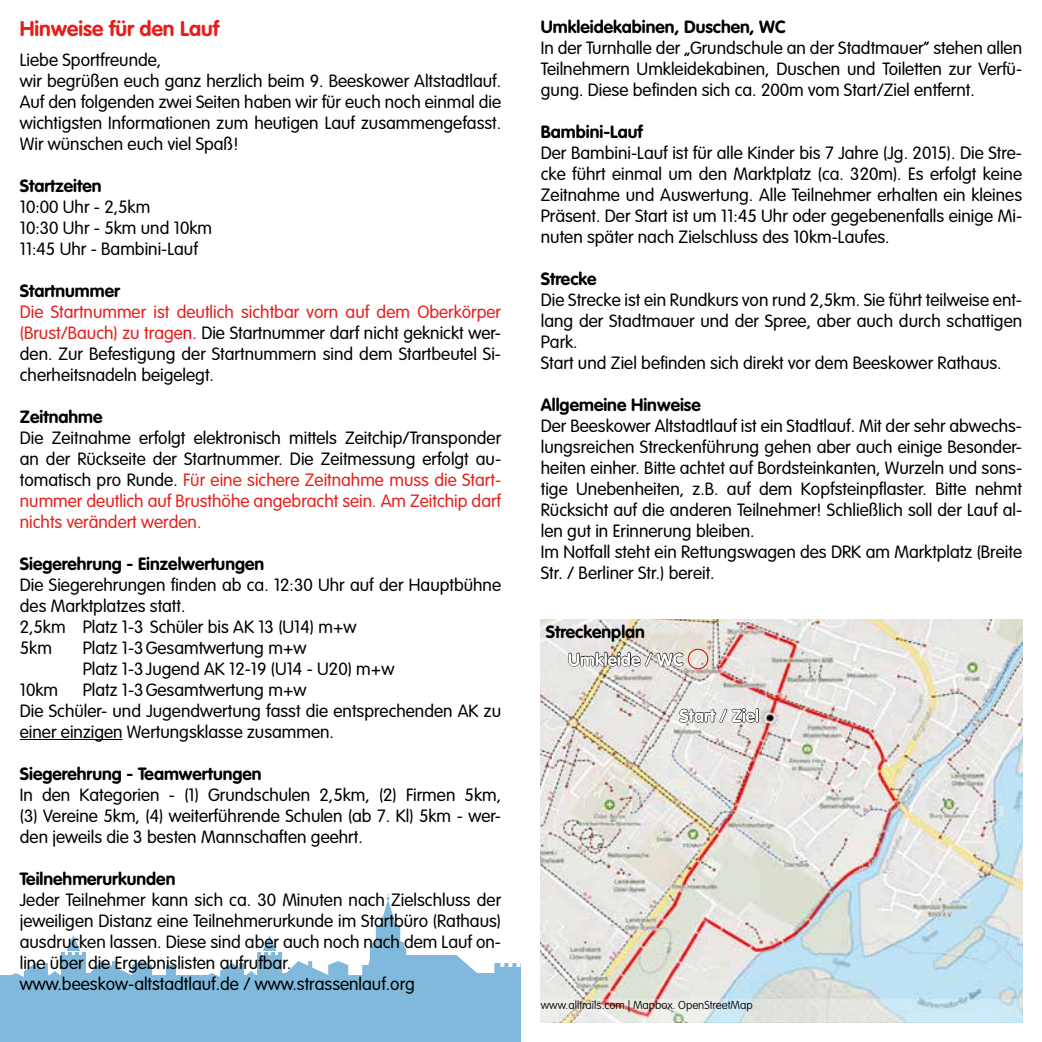
<style>
.page{position:relative;width:1042px;height:1042px;background:#fff}
.page>*{position:absolute;margin:0;border:0;box-sizing:border-box;transform-origin:0 0}
.t1{font:700 21px "VAG Rounded Std";color:#e51e1b}
.t2{font:300 17.5px/21px "VAG Rounded Std";color:#000}
.t3{font:700 17.5px "VAG Rounded Std";color:#000}
.t4{font:700 17.5px "VAG Rounded Std";color:#fff}
.t5{font:100 11.38px "VAG Rounded Std";color:#000}
.s1{color:#e5201c}
.s2{color:#e3001d}
.s3{color:#e5221d}
</style>
<div class="page">
<svg style="left:0;top:893px;width:521px;height:149px;fill:#80b9db"></svg>
<img style="left:541px;top:619px;width:481px;height:381px">
<hr style="left:20px;top:739px;width:103px;height:1px;background:#000">
<svg style="left:541px;top:1000px;width:481px;height:22px;background:#dce3e4"></svg>
<svg style="left:679px;top:708px;width:77px;height:15px"></svg>
<div style="left:755px;top:708px;width:4px;height:14px;border:1px solid #000"></div>
<svg style="left:568px;top:651px;width:116px;height:18px;background:#a3a09b"></svg>
<svg style="left:688px;top:649px;width:20px;height:20px"></svg>
<div style="left:688px;top:649px;width:20px;height:20px;border:1px solid #cd1013;border-radius:50%"></div>
<p class="t1" style="left:20px;top:16px;width:201px">Hinweise für den Lauf</p>
<p class="t2" style="left:20px;top:50px;width:483px">Liebe Sportfreunde,<br>wir begrüßen euch ganz herzlich beim 9. Beeskower Altstadtlauf.<br>Auf den folgenden zwei Seiten haben wir für euch noch einmal die wichtigsten Informationen zum heutigen Lauf zusammengefasst.<br>Wir wünschen euch viel Spaß!</p>
<p class="t3" style="left:20px;top:175px;width:83px">Startzeiten</p>
<p class="t2" style="left:20px;top:197px;width:194px">10:00 Uhr - 2,5km<br>10:30 Uhr - 5km und 10km<br>11:45 Uhr - Bambini-Lauf</p>
<p class="t3" style="left:20px;top:280px;width:102px">Startnummer</p>
<p class="t2" style="left:20px;top:302px;width:483px;text-align:justify"><span class="s1">Die Startnummer ist deutlich sichtbar vorn auf dem Oberkörper (Brust/Bauch) zu trage</span><span class="s2">n.</span> Die Startnummer darf nicht geknickt wer&shy;den. Zur Befestigung der Startnummern sind dem Startbeutel Si&shy;cherheitsnadeln beigelegt.</p>
<p class="t3" style="left:20px;top:406px;width:84px">Zeitnahme</p>
<p class="t2" style="left:20px;top:428px;width:483px;text-align:justify">Die Zeitnahme erfolgt elektronisch mittels Zeitchip/Transponder an der Rückseite der Startnummer. Die Zeitmessung erfolgt au&shy;tomatisch pro Runde. <span class="s3">Für eine sichere Zeitnahme muss die Start&shy;nummer deutlich auf Brusthöhe angebracht sein. Am Zeitchip darf nichts verändert werden</span><span class="s1">.</span></p>
<p class="t3" style="left:20px;top:553px;width:246px">Siegerehrung - Einzelwertungen</p>
<p class="t2" style="left:20px;top:575px;width:483px">Die Siegerehrungen finden ab ca. 12:30 Uhr auf der Hauptbühne des Marktplatzes statt.<br>2,5km Platz 1-3 Schüler bis AK 13 (U14) m+w<br>5km</p>
<p class="t2" style="left:83px;top:638px;width:313px">Platz 1-3Gesamtwertung m+w<br>Platz 1-3Jugend AK 12-19 (U14 - U20) m+w</p>
<p class="t2" style="left:20px;top:680px;width:483px;text-indent:63px">Platz 1-3Gesamtwertung m+w<br>Die Schüler- und Jugendwertung fasst die entsprechenden AK zu einer einzigen Wertungsklasse zusammen.</p>
<p class="t3" style="left:20px;top:763px;width:243px">Siegerehrung - Teamwertungen</p>
<p class="t2" style="left:20px;top:785px;width:483px;text-align:justify">In den Kategorien - (1) Grundschulen 2,5km, (2) Firmen 5km, (3) Vereine 5km, (4) weiterführende Schulen (ab 7. Kl) 5km - wer&shy;den jeweils die 3 besten Mannschaften geehrt.</p>
<p class="t3" style="left:20px;top:868px;width:157px">Teilnehmerurkunden</p>
<p class="t2" style="left:20px;top:890px;width:483px">Jeder Teilnehmer kann sich ca. 30 Minuten nach Zielschluss der jeweiligen Distanz eine Teilnehmerurkunde im Startbüro (Rathaus) ausdrucken lassen. Diese sind aber auch noch nach dem Lauf on&shy;line über die Ergebnislisten aufrufbar. www.beeskow-altstadtlauf.de / www.strassenlauf.org</p>
<p class="t2" style="left:20px;top:680px;width:40px">10km</p>
<p class="t3" style="left:541px;top:17px;width:246px">Umkleidekabinen, Duschen, WC</p>
<p class="t2" style="left:541px;top:38px;width:483px;text-align:justify">In der Turnhalle der „Grundschule an der Stadtmauer“ stehen allen Teilnehmern Umkleidekabinen, Duschen und Toiletten zur Verfü&shy;gung. Diese befinden sich ca. 200m vom Start/Ziel entfernt.</p>
<p class="t3" style="left:541px;top:122px;width:103px">Bambini-Lauf</p>
<p class="t2" style="left:541px;top:143px;width:483px;text-align:justify">Der Bambini-Lauf ist für alle Kinder bis 7 Jahre (Jg. 2015). Die Stre&shy;cke führt einmal um den Marktplatz (ca. 320m). Es erfolgt keine Zeitnahme und Auswertung. Alle Teilnehmer erhalten ein kleines Präsent. Der Start ist um 11:45 Uhr oder gegebenenfalls einige Mi&shy;nuten später nach Zielschluss des 10km-Laufes.</p>
<p class="t3" style="left:541px;top:269px;width:57px">Strecke</p>
<p class="t2" style="left:541px;top:290px;width:483px">Die Strecke ist ein Rundkurs von rund 2,5km. Sie führt teilweise ent&shy;lang der Stadtmauer und der Spree, aber auch durch schattigen Park.<br>Start und Ziel befinden sich direkt vor dem Beeskower Rathaus.</p>
<p class="t3" style="left:541px;top:395px;width:161px">Allgemeine Hinweise</p>
<p class="t2" style="left:541px;top:416px;width:483px">Der Beeskower Altstadtlauf ist ein Stadtlauf. Mit der sehr abwechs&shy;lungsreichen Streckenführung gehen aber auch einige Besonder&shy;heiten einher. Bitte achtet auf Bordsteinkanten, Wurzeln und sons&shy;tige Unebenheiten, z.B. auf dem Kopfsteinpflaster. Bitte nehmt Rücksicht auf die anderen Teilnehmer! Schließlich soll der Lauf al&shy;len gut in Erinnerung bleiben.<br>Im Notfall steht ein Rettungswagen des DRK am Marktplatz (Breite Str. / Berliner Str.) bereit.</p>
<p class="t3" style="left:546px;top:621px;width:101px">Streckenplan</p>
<p class="t4" style="left:568px;top:649px;width:117px">Umkleide / WC</p>
<p class="t4" style="left:679px;top:705px;width:81px">Start / Ziel</p>
<p class="t5" style="left:541px;top:998px;width:213px">www.alltrails.com | Mapbox. OpenStreetMap</p>
</div>
